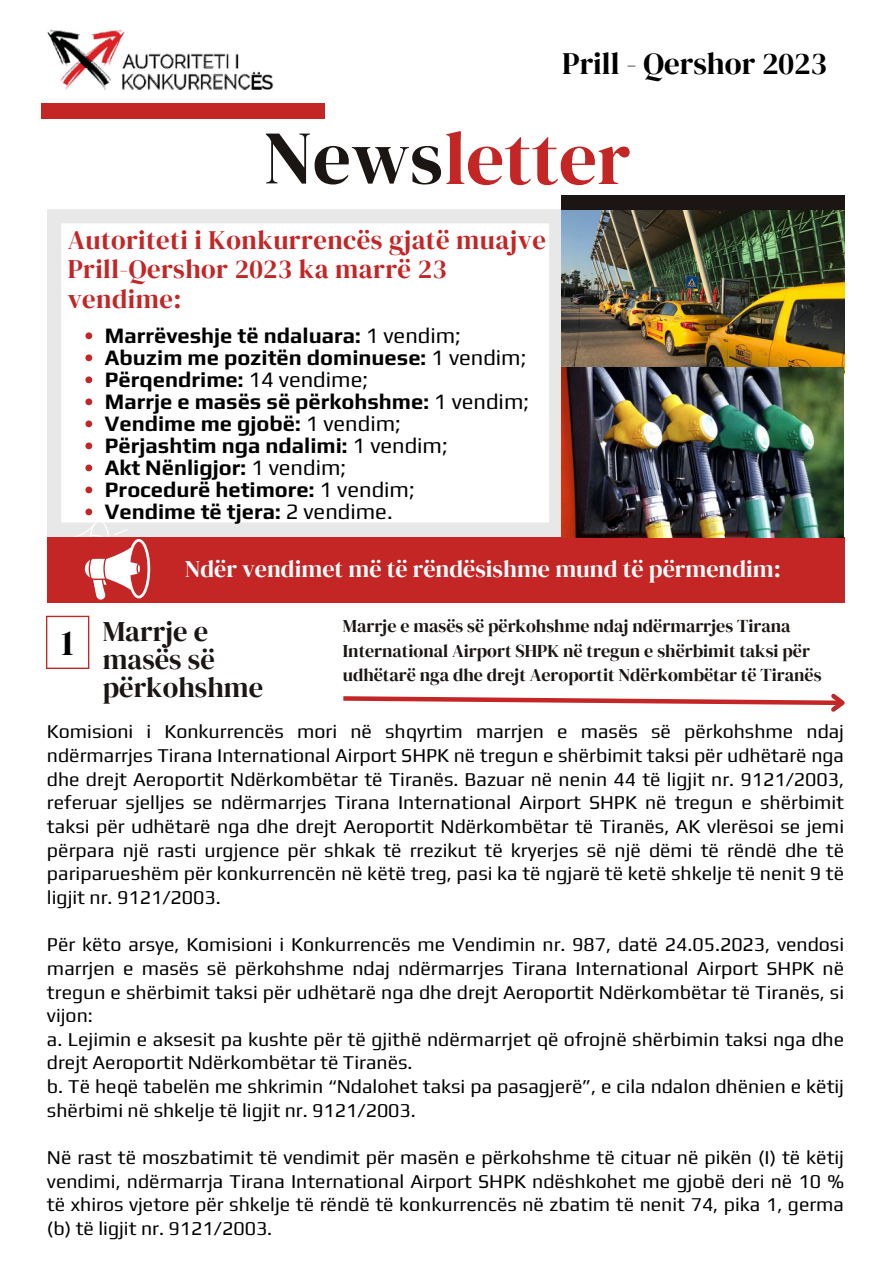
<style>
.page{position:relative;width:893px;height:1264px;background:#fff}
.page>*{position:absolute;margin:0;border:0;box-sizing:border-box;transform-origin:0 0}
.t1{font:75.45px "DM Serif Display";color:#c42525}
.t2{font:36.3px "DM Serif Display";color:#000}
.t3{font:30.9px "DM Serif Display";color:#000}
.t4{font:28.5px/28.2px "DM Serif Display";color:#1b1614}
.t5{font:26.7px/29.5px "DM Serif Display";letter-spacing:.015em;color:#c42525}
.t6{font:24px "DM Serif Display";color:#fefefe}
.t7{font:700 21.9px "Play";color:#000}
.t8{font:19.5px/23.7px "Play";color:#000;text-align:justify}
.t9{font:18px/24.8px "DM Serif Display";color:#1b1614}
.s1{color:#1b1614}
.s2{font-weight:400}
</style>
<div class="page">
<div style="left:41px;top:103px;width:283px;height:15px;background:#c42525"></div>
<img style="left:47px;top:29px;width:227px;height:61px">
<svg style="left:47px;top:209px;width:514px;height:328px"></svg>
<div style="left:561px;top:195px;width:283px;height:15px;background:#1b1614"></div>
<svg style="left:46px;top:615px;width:43px;height:54px"></svg>
<svg style="left:343px;top:693px;width:502px;height:19px"></svg>
<img style="left:561px;top:210px;width:283px;height:164px">
<div style="left:47px;top:537px;width:797px;height:65px;background:#c42525"></div>
<img style="left:561px;top:367px;width:282px;height:170px">
<svg style="left:85px;top:332px;width:7px;height:7px"></svg>
<svg style="left:85px;top:354px;width:7px;height:7px"></svg>
<svg style="left:85px;top:376px;width:7px;height:7px"></svg>
<svg style="left:85px;top:398px;width:7px;height:7px"></svg>
<svg style="left:85px;top:420px;width:7px;height:7px"></svg>
<svg style="left:85px;top:442px;width:7px;height:7px"></svg>
<svg style="left:85px;top:464px;width:7px;height:7px"></svg>
<svg style="left:85px;top:486px;width:7px;height:7px"></svg>
<svg style="left:51px;top:508px;width:99px;height:92px"></svg>
<p class="t3" style="left:562px;top:42px;width:266px">Prill - Qershor 2023</p>
<p class="t1" style="left:263px;top:106px;width:368px"><span class="s1">News</span>letter</p>
<h3 class="t5" style="left:68px;top:224px;width:479px">Autoriteti i Konkurrencës gjatë muajve<br>Prill-Qershor 2023 ka marrë 23 vendime:</h3>
<p class="t7" style="left:105px;top:322px;width:357px">Marrëveshje të ndaluara: <span class="s2">1 vendim;</span></p>
<p class="t7" style="left:105px;top:344px;width:423px">Abuzim me pozitën dominuese: <span class="s2">1 vendim;</span></p>
<p class="t7" style="left:105px;top:366px;width:264px">Përqendrime: <span class="s2">14 vendime;</span></p>
<p class="t7" style="left:105px;top:388px;width:425px">Marrje e masës së përkohshme: <span class="s2">1 vendim;</span></p>
<p class="t7" style="left:105px;top:410px;width:297px">Vendime me gjobë: <span class="s2">1 vendim;</span></p>
<p class="t7" style="left:105px;top:432px;width:344px">Përjashtim nga ndalimi: <span class="s2">1 vendim;</span></p>
<p class="t7" style="left:105px;top:454px;width:243px">Akt Nënligjor: <span class="s2">1 vendim;</span></p>
<p class="t7" style="left:105px;top:476px;width:311px">Procedurë hetimore: <span class="s2">1 vendim;</span></p>
<p class="t7" style="left:105px;top:498px;width:289px">Vendime të tjera: <span class="s2">2 vendime.</span></p>
<p class="t2" style="left:61px;top:617px;width:14px">1</p>
<p class="t6" style="left:185px;top:552px;width:597px">Ndër vendimet më të rëndësishme mund të përmendim:</p>
<p class="t4" style="left:103px;top:616px;width:162px">Marrje e masës së përkohshme</p>
<p class="t9" style="left:343px;top:613px;width:480px">Marrje e masës së përkohshme ndaj ndërmarrjes Tirana<br>International Airport SHPK në tregun e shërbimit taksi për udhëtarë nga dhe drejt Aeroportit Ndërkombëtar të Tiranës</p>
<h4 class="t8" style="left:47px;top:719px;width:798px">Komisioni i Konkurrencës mori në shqyrtim marrjen e masës së përkohshme ndaj ndërmarrjes Tirana International Airport SHPK në tregun e shërbimit taksi për udhëtarë nga dhe drejt Aeroportit Ndërkombëtar të Tiranës. Bazuar në nenin 44 të ligjit nr. 9121/2003, referuar sjelljes se ndërmarrjes Tirana International Airport SHPK në tregun e shërbimit taksi për udhëtarë nga dhe drejt Aeroportit Ndërkombëtar të Tiranës, AK vlerësoi se jemi përpara një rasti urgjence për shkak të rrezikut të kryerjes së një dëmi të rëndë dhe të pariparueshëm për konkurrencën në këtë treg, pasi ka të ngjarë të ketë shkelje të nenit 9 të ligjit nr. 9121/2003.</h4>
<p class="t8" style="left:47px;top:932px;width:798px">Për këto arsye, Komisioni i Konkurrencës me Vendimin nr. 987, datë 24.05.2023, vendosi marrjen e masës së përkohshme ndaj ndërmarrjes Tirana International Airport SHPK në tregun e shërbimit taksi për udhëtarë nga dhe drejt Aeroportit Ndërkombëtar të Tiranës, si vijon:</p>
<h2 class="t8" style="left:47px;top:1026px;width:798px">a. Lejimin e aksesit pa kushte për të gjithë ndërmarrjet që ofrojnë shërbimin taksi nga dhe drejt Aeroportit Ndërkombëtar të Tiranës.</h2>
<p class="t8" style="left:47px;top:1074px;width:798px">b. Të heqë tabelën me shkrimin “Ndalohet taksi pa pasagjerë”, e cila ndalon dhënien e këtij shërbimi në shkelje të ligjit nr. 9121/2003.</p>
<p class="t8" style="left:47px;top:1145px;width:798px">Në rast të moszbatimit të vendimit për masën e përkohshme të cituar në pikën (I) të këtij vendimi, ndërmarrja Tirana International Airport SHPK ndëshkohet me gjobë deri në 10 % të xhiros vjetore për shkelje të rëndë të konkurrencës në zbatim të nenit 74, pika 1, germa (b) të ligjit nr. 9121/2003.</p>
</div>
